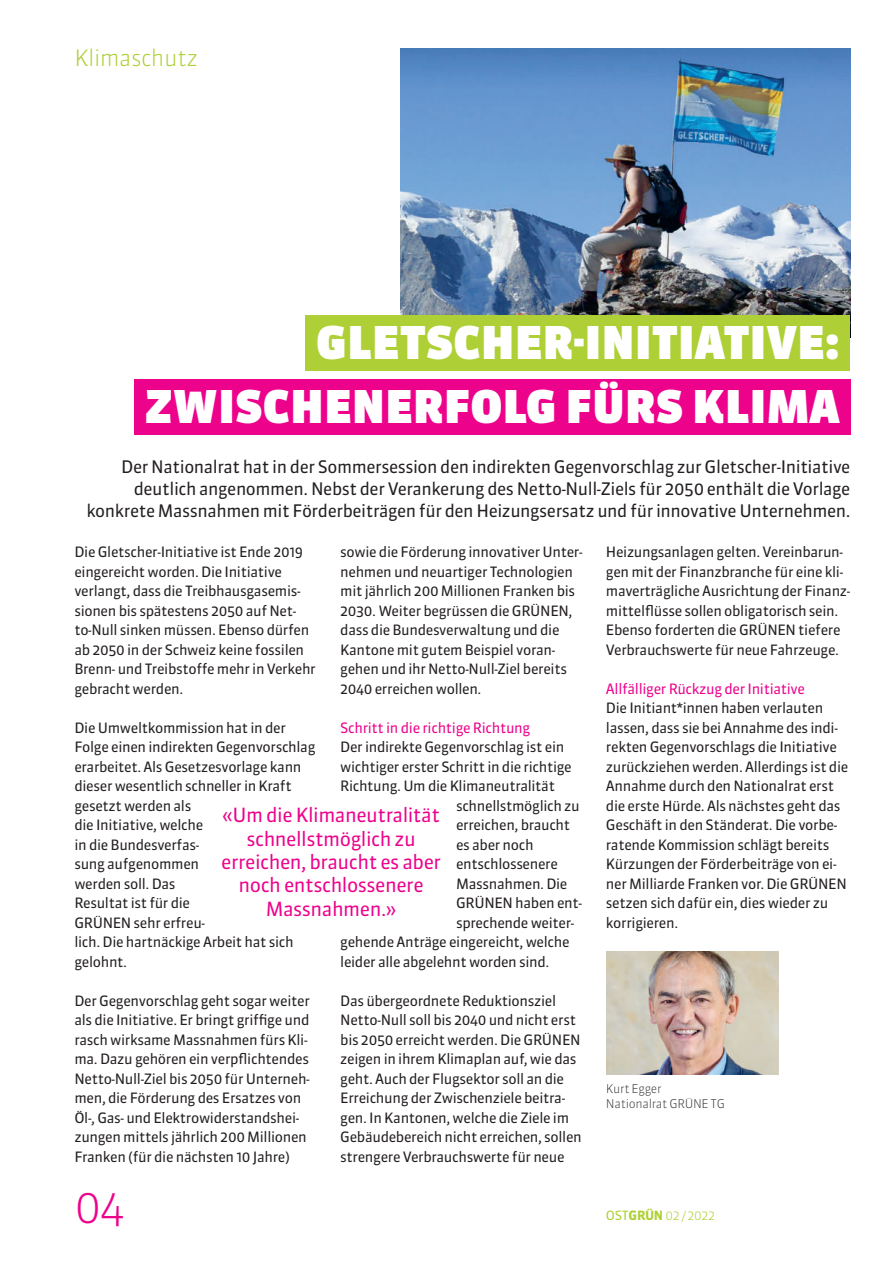
<style>
.page{position:relative;width:893px;height:1263px;background:#fff}
.page>*{position:absolute;margin:0;border:0;box-sizing:border-box;transform-origin:0 0}
.t1{font:900 45px "Sanuk OT";letter-spacing:.01em;color:#fff}
.t2{font:300 45px "Sanuk OT";color:#ed028c}
.t3{font:300 22.5px "Sanuk OT";letter-spacing:-.025em;color:#aed036}
.t4{font:19.5px/23.4px "Sanuk OT";letter-spacing:-.025em;color:#ed028c;text-align:center}
.t5{font:17.25px/22.2px "Sanuk OT";letter-spacing:-.025em;color:#231f20;text-align:right}
.t6{font:14.25px/19.5px "Sanuk OT";letter-spacing:-.025em;color:#231f20}
.t7{font:14.25px "Sanuk OT";letter-spacing:-.025em;color:#ed028c}
.t8{font:300 12.75px "Sanuk OT";letter-spacing:-.025em;color:#aed036}
.t9{font:300 12px/15px "Sanuk OT";letter-spacing:-.025em;color:#3f3f40}
.s1{font-weight:400}
.s2{font-weight:700}
</style>
<div class="page">
<img style="left:400px;top:49px;width:450px;height:266px">
<div style="left:134px;top:379px;width:716px;height:55px;background:#ed028c"></div>
<div style="left:305px;top:315px;width:545px;height:55px;background:#aed036"></div>
<img style="left:606px;top:951px;width:172px;height:123px">
<h2 class="t3" style="left:74px;top:44px;width:125px">Klimaschutz</h2>
<h1 class="t1" style="left:317px;top:315px;width:524px">GLETSCHER-INITIATIVE:</h1>
<h1 class="t1" style="left:145px;top:379px;width:696px">ZWISCHENERFOLG FÜRS KLIMA</h1>
<p class="t5" style="left:86px;top:455px;width:766px">Der Nationalrat hat in der Sommersession den indirekten Gegenvorschlag zur Gletscher-Initiative deutlich angenommen. Nebst der Verankerung des Netto-Null-Ziels für 2050 enthält die Vorlage konkrete Massnahmen mit Förderbeiträgen für den Heizungsersatz und für innovative Unternehmen.</p>
<p class="t6" style="left:340px;top:542px;width:244px">sowie die Förderung innovativer Unter&shy;nehmen und neuartiger Technologien mit jährlich 200 Millionen Franken bis 2030. Weiter begrüssen die GRÜNEN, dass die Bundesverwaltung und die Kantone mit gutem Beispiel voran&shy;gehen und ihr Netto-Null-Ziel bereits 2040 erreichen wollen.</p>
<p class="t7" style="left:340px;top:719px;width:192px">Schritt in die richtige Richtung</p>
<p class="t6" style="left:340px;top:737px;width:226px">Der indirekte Gegenvorschlag ist ein</p>
<p class="t6" style="left:340px;top:757px;width:233px">wichtiger erster Schritt in die richtige</p>
<p class="t6" style="left:340px;top:776px;width:216px">Richtung. Um die Klimaneutralität</p>
<p class="t6" style="left:456px;top:796px;width:125px">schnellstmöglich zu</p>
<p class="t6" style="left:456px;top:815px;width:116px">erreichen, braucht</p>
<p class="t6" style="left:456px;top:835px;width:79px">es aber noch</p>
<p class="t6" style="left:456px;top:854px;width:104px">entschlossenere</p>
<p class="t6" style="left:456px;top:874px;width:113px">Massnahmen. Die</p>
<p class="t6" style="left:456px;top:893px;width:128px">GRÜNEN haben ent-</p>
<p class="t6" style="left:456px;top:913px;width:120px">sprechende weiter-</p>
<p class="t6" style="left:340px;top:932px;width:231px">gehende Anträge eingereicht, welche</p>
<p class="t6" style="left:340px;top:952px;width:211px">leider alle abgelehnt worden sind.</p>
<p class="t6" style="left:340px;top:991px;width:243px">Das übergeordnete Reduktionsziel Netto-Null soll bis 2040 und nicht erst bis 2050 erreicht werden. Die GRÜNEN zeigen in ihrem Klimaplan auf, wie das geht. Auch der Flugsektor soll an die Erreichung der Zwischenziele beitra&shy;gen. In Kantonen, welche die Ziele im Gebäudebereich nicht erreichen, sollen strengere Verbrauchswerte für neue</p>
<p class="t6" style="left:74px;top:542px;width:243px">Die Gletscher-Initiative ist Ende 2019 eingereicht worden. Die Initiative verlangt, dass die Treibhausgasemis&shy;sionen bis spätestens 2050 auf Net&shy;to-Null sinken müssen. Ebenso dürfen ab 2050 in der Schweiz keine fossilen Brenn- und Treibstoffe mehr in Verkehr gebracht werden.</p>
<p class="t6" style="left:74px;top:718px;width:243px">Die Umweltkommission hat in der<br>Folge einen indirekten Gegenvorschlag erarbeitet. Als Gesetzesvorlage kann dieser wesentlich schneller in Kraft gesetzt werden als<br>die Initiative, welche<br>in die Bundesverfas-<br>sung aufgenommen<br>werden soll. Das<br>Resultat ist für die<br>GRÜNEN sehr erfreu-<br>lich. Die hartnäckige Arbeit hat sich gelohnt.</p>
<p class="t6" style="left:74px;top:991px;width:237px">Der Gegenvorschlag geht sogar weiter als die Initiative. Er bringt griffige und rasch wirksame Massnahmen fürs Kli&shy;ma. Dazu gehören ein verpflichtendes Netto-Null-Ziel bis 2050 für Unterneh&shy;men, die Förderung des Ersatzes von Öl-, Gas- und Elektrowiderstandshei&shy;zungen mittels jährlich 200 Millionen Franken (für die nächsten 10 Jahre)</p>
<h3 class="t4" style="left:221px;top:803px;width:221px">«Um die Klimaneutralität schnellstmöglich zu erreichen, braucht es aber noch entschlossenere<br>Massnahmen.»</h3>
<h1 class="t2" style="left:74px;top:1179px;width:52px">04</h1>
<p class="t6" style="left:606px;top:542px;width:246px">Heizungsanlagen gelten. Vereinbarun&shy;gen mit der Finanzbranche für eine kli&shy;maverträgliche Ausrichtung der Finanz&shy;mittelflüsse sollen obligatorisch sein.<br>Ebenso forderten die GRÜNEN tiefere Verbrauchswerte für neue Fahrzeuge.</p>
<p class="t7" style="left:606px;top:679px;width:201px">Allfälliger Rückzug der Initiative</p>
<p class="t6" style="left:606px;top:698px;width:244px">Die Initiant*innen haben verlauten lassen, dass sie bei Annahme des indi&shy;rekten Gegenvorschlags die Initiative zurückziehen werden. Allerdings ist die Annahme durch den Nationalrat erst die erste Hürde. Als nächstes geht das Geschäft in den Ständerat. Die vorbe&shy;ratende Kommission schlägt bereits Kürzungen der Förderbeiträge von ei&shy;ner Milliarde Franken vor. Die GRÜNEN setzen sich dafür ein, dies wieder zu korrigieren.</p>
<p class="t9" style="left:606px;top:1081px;width:121px">Kurt Egger<br>Nationalrat GRÜNE TG</p>
<p class="t8" style="left:606px;top:1207px;width:111px"><span class="s1">OST</span><span class="s2">GRÜN</span> 02 / 2022</p>
</div>
